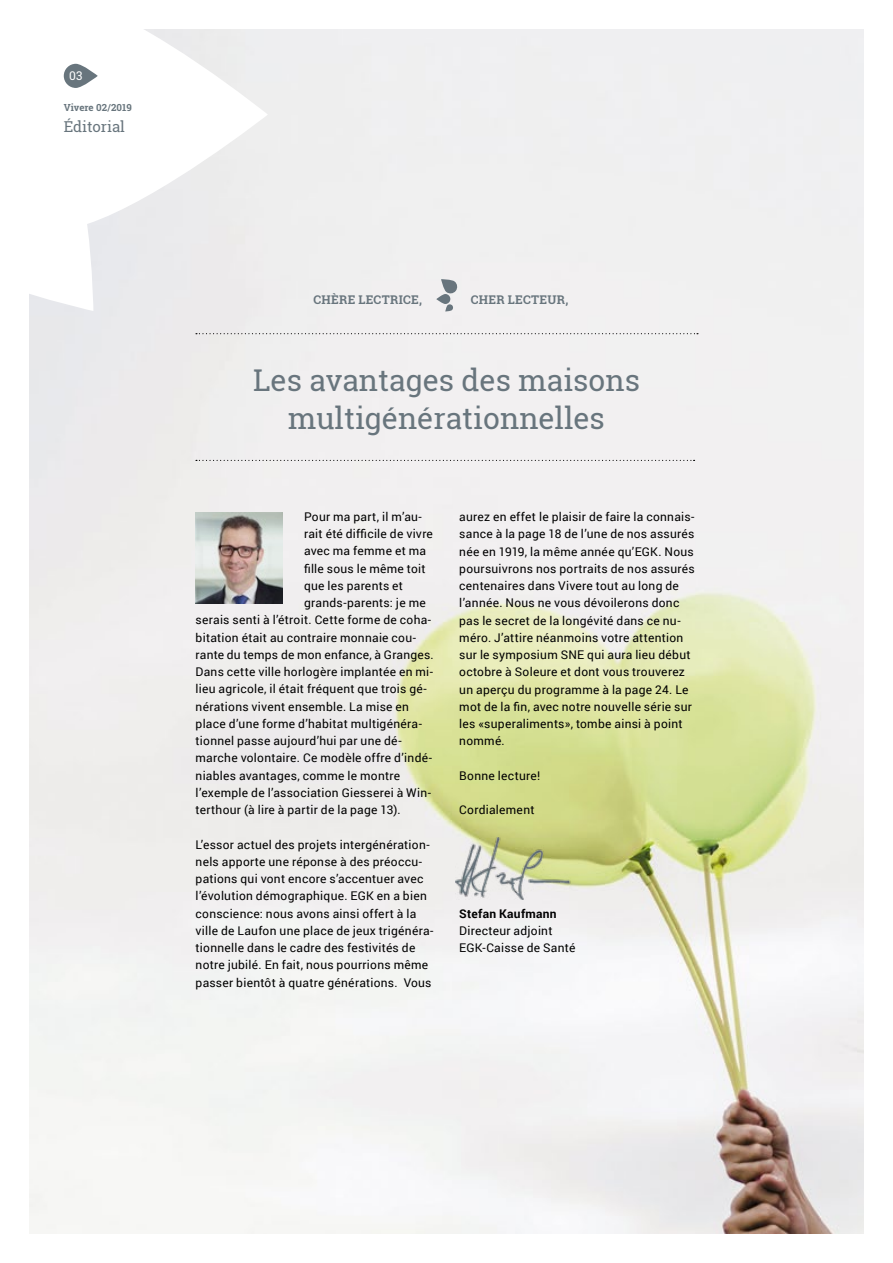
<style>
.page{position:relative;width:893px;height:1263px;background:#fff}
.page>*{position:absolute;margin:0;border:0;box-sizing:border-box;transform-origin:0 0}
.t1{font:30px/37.5px "Roboto Slab";color:#68757d;text-align:center}
.t2{font:15px "Roboto Slab";color:#68757d}
.t3{font:12px/17.2px "Roboto";letter-spacing:.02em;color:#000}
.t4{font:700 12px "Roboto Slab";letter-spacing:.025em;color:#68757d}
.t5{font:700 12px "Roboto";letter-spacing:.025em;color:#000}
.t6{font:12px "Roboto Slab";color:#fff}
.t7{font:700 9.75px "Roboto Slab";color:#68757d}
</style>
<div class="page">
<img style="left:30px;top:30px;width:833px;height:1203px">
<svg style="left:29px;top:29px;width:239px;height:282px"></svg>
<svg style="left:64px;top:64px;width:34px;height:24px"></svg>
<svg style="left:196px;top:333px;width:502px;height:1px"></svg>
<svg style="left:196px;top:460px;width:499px;height:1px"></svg>
<svg style="left:436px;top:279px;width:22px;height:32px"></svg>
<img style="left:196px;top:512px;width:87px;height:92px">
<img style="left:456px;top:837px;width:128px;height:62px">
<p class="t6" style="left:69px;top:67px;width:15px">03</p>
<p class="t7" style="left:64px;top:100px;width:70px">Vivere 02 / 2019</p>
<p class="t2" style="left:64px;top:116px;width:63px">Éditorial</p>
<p class="t4" style="left:313px;top:292px;width:110px">CHÈRE LECTRICE,</p>
<p class="t4" style="left:471px;top:292px;width:99px">CHER LECTEUR,</p>
<h1 class="t1" style="left:253px;top:361px;width:388px">Les avantages des maisons multigénérationnelles</h1>
<p class="t3" style="left:304px;top:508px;width:119px">Pour ma part, il m’au-</p>
<p class="t3" style="left:304px;top:525px;width:130px">rait été difficile de vivre</p>
<p class="t3" style="left:304px;top:542px;width:124px">avec ma femme et ma</p>
<p class="t3" style="left:304px;top:559px;width:123px">fille sous le même toit</p>
<p class="t3" style="left:304px;top:577px;width:101px">que les parents et</p>
<p class="t3" style="left:304px;top:594px;width:123px">grands-parents: je me</p>
<p class="t3" style="left:196px;top:611px;width:237px">serais senti à l’étroit. Cette forme de coha-</p>
<p class="t3" style="left:196px;top:628px;width:222px">bitation était au contraire monnaie cou-</p>
<p class="t3" style="left:196px;top:646px;width:240px">rante du temps de mon enfance, à Granges.</p>
<p class="t3" style="left:196px;top:663px;width:239px">Dans cette ville horlogère implantée en mi-</p>
<p class="t3" style="left:196px;top:680px;width:233px">lieu agricole, il était fréquent que trois gé-</p>
<p class="t3" style="left:196px;top:697px;width:215px">nérations vivent ensemble. La mise en</p>
<p class="t3" style="left:196px;top:715px;width:228px">place d’une forme d’habitat multigénéra-</p>
<p class="t3" style="left:196px;top:732px;width:208px">tionnel passe aujourd’hui par une dé-</p>
<p class="t3" style="left:196px;top:749px;width:238px">marche volontaire. Ce modèle offre d’indé-</p>
<p class="t3" style="left:196px;top:766px;width:206px">niables avantages, comme le montre</p>
<p class="t3" style="left:196px;top:783px;width:237px">l’exemple de l’association Giesserei à Win-</p>
<p class="t3" style="left:196px;top:801px;width:207px">terthour (à lire à partir de la page 13).</p>
<p class="t3" style="left:196px;top:835px;width:239px">L’essor actuel des projets intergénération&shy;nels apporte une réponse à des préoccu&shy;pations qui vont encore s’accentuer avec l’évolution démographique. EGK en a bien conscience: nous avons ainsi offert à la ville de Laufon une place de jeux trigénéra&shy;tionnelle dans le cadre des festivités de notre jubilé. En fait, nous pourrions même passer bientôt à quatre générations. Vous</p>
<p class="t3" style="left:459px;top:508px;width:237px">aurez en effet le plaisir de faire la connais&shy;sance à la page 18 de l’une de nos assurés née en 1919, la même année qu’EGK. Nous poursuivrons nos portraits de nos assurés centenaires dans Vivere tout au long de l’année. Nous ne vous dévoilerons donc pas le secret de la longévité dans ce nu&shy;méro. J’attire néanmoins votre attention sur le symposium SNE qui aura lieu début octobre à Soleure et dont vous trouverez un aperçu du programme à la page 24. Le mot de la fin, avec notre nouvelle série sur les «superaliments», tombe ainsi à point nommé.</p>
<p class="t3" style="left:459px;top:766px;width:82px">Bonne lecture!</p>
<p class="t3" style="left:459px;top:801px;width:77px">Cordialement</p>
<p class="t5" style="left:459px;top:905px;width:99px">Stefan Kaufmann</p>
<p class="t3" style="left:459px;top:922px;width:118px">Directeur adjoint<br>EGK-Caisse de Santé</p>
</div>
